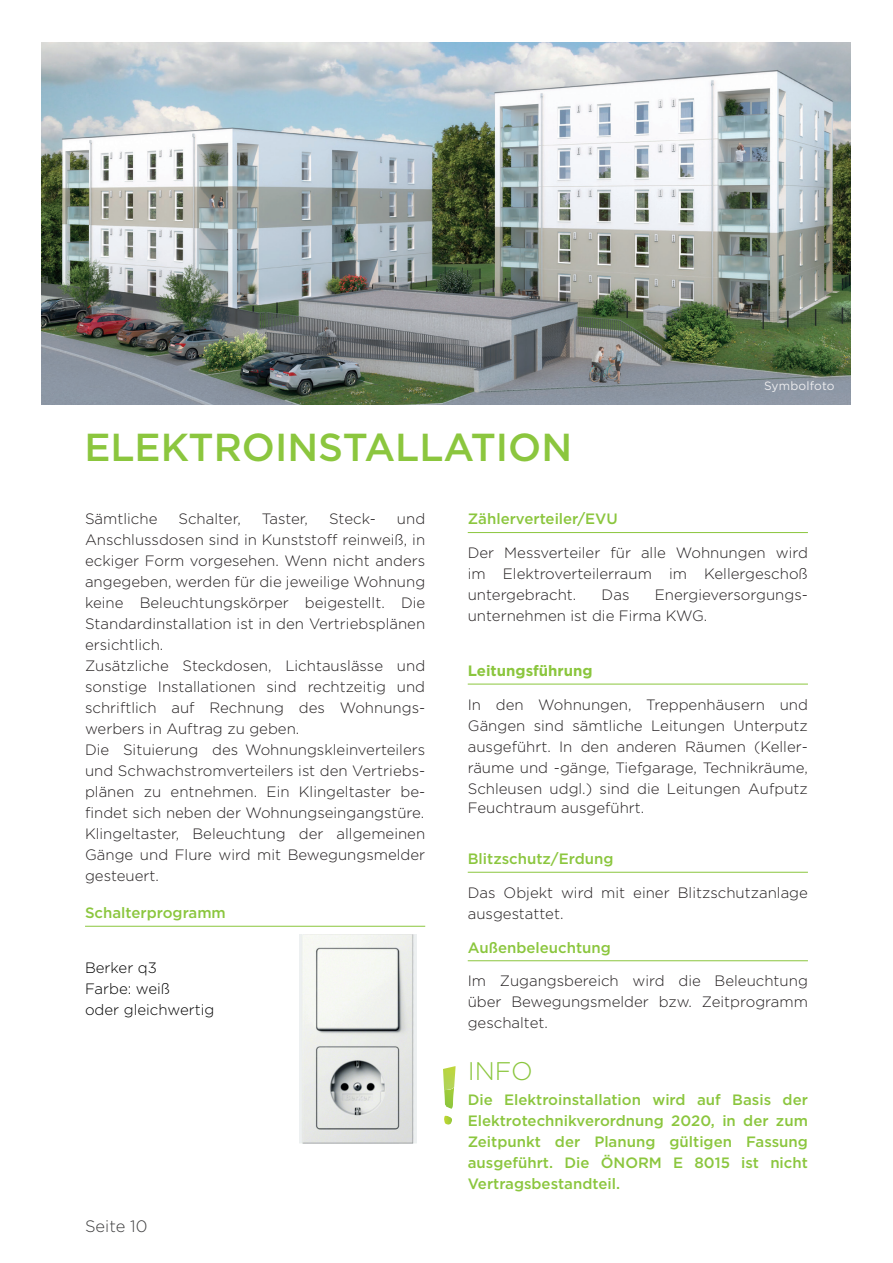
<style>
.page{position:relative;width:893px;height:1263px;background:#fff}
.page>*{position:absolute;margin:0;border:0;box-sizing:border-box;transform-origin:0 0}
.t1{font:500 39px "Gotham";color:#8bc63e}
.t2{font:300 25.5px "Gotham";color:#8bc63e}
.t3{font:300 16.5px "Gotham";color:#3e3e3f}
.t4{font:300 15px/21px "Gotham";color:#231f20}
.t5{font:500 15px/21px "Gotham";color:#8bc63e;text-align:justify}
.t6{font:300 15px/21px "Gotham";color:#000}
.t7{font:700 15px "Gotham";color:#8bc63e}
.t8{font:12px "Gotham";letter-spacing:.01em;color:#ececee}
</style>
<div class="page">
<hr style="left:85px;top:926px;width:340px;height:1px;background:#8bc63e">
<hr style="left:468px;top:532px;width:340px;height:1px;background:#8bc63e">
<hr style="left:468px;top:684px;width:340px;height:1px;background:#8bc63e">
<hr style="left:468px;top:872px;width:340px;height:1px;background:#8bc63e">
<hr style="left:468px;top:960px;width:340px;height:1px;background:#8bc63e">
<img style="left:300px;top:935px;width:117px;height:208px">
<svg style="left:444px;top:1090px;width:10px;height:19px"></svg>
<img style="left:443px;top:1066px;width:12px;height:24px">
<svg style="left:444px;top:1115px;width:8px;height:10px"></svg>
<img style="left:42px;top:43px;width:808px;height:362px">
<h1 class="t1" style="left:84px;top:427px;width:489px">ELEKTROINSTALLATION</h1>
<p class="t8" style="left:764px;top:380px;width:72px">Symbolfoto</p>
<p class="t4" style="left:85px;top:509px;width:342px;text-indent:312px">und Anschlussdosen sind in Kunststoff reinweiß, in eckiger Form vorgesehen. Wenn nicht anders angegeben, werden für die jeweilige Wohnung keine Beleuchtungskörper beigestellt. Die Standardinstallation ist in den Vertriebsplänen ersichtlich.<br>Zusätzliche Steckdosen, Lichtauslässe und sonstige Installationen sind rechtzeitig und schriftlich auf Rechnung des Wohnungs&shy;werbers in Auftrag zu geben.<br>Die Situierung des Wohnungskleinverteilers und Schwachstromverteilers ist den Vertriebs&shy;plänen zu entnehmen. Ein Klingeltaster be&shy;findet sich neben der Wohnungseingangstüre.<br>Klingeltaster, Beleuchtung der allgemeinen Gänge und Flure wird mit Bewegungsmelder gesteuert.</p>
<p class="t5" style="left:85px;top:902px;width:142px">Schalterprogramm</p>
<p class="t4" style="left:85px;top:509px;width:74px">Sämtliche</p>
<p class="t4" style="left:178px;top:509px;width:64px">Schalter,</p>
<p class="t4" style="left:262px;top:509px;width:48px">Taster,</p>
<p class="t4" style="left:329px;top:509px;width:48px">Steck-</p>
<p class="t6" style="left:85px;top:957px;width:131px">Berker q3<br>Farbe: weiß<br>oder gleichwertig</p>
<p class="t3" style="left:85px;top:1217px;width:64px">Seite 10</p>
<p class="t5" style="left:468px;top:509px;width:152px">Zählerverteiler/EVU</p>
<p class="t4" style="left:468px;top:543px;width:342px;text-align:justify">Der Messverteiler für alle Wohnungen wird im Elektroverteilerraum im Kellergeschoß untergebracht.</p>
<p class="t4" style="left:468px;top:585px;width:342px;text-indent:187px">Energieversorgungs&shy;unternehmen ist die Firma KWG.</p>
<p class="t4" style="left:602px;top:585px;width:29px">Das</p>
<p class="t7" style="left:468px;top:664px;width:126px">Leitungsführung</p>
<p class="t4" style="left:468px;top:694px;width:342px;text-align:justify">In den Wohnungen, Treppenhäusern und Gängen sind sämtliche Leitungen Unterputz ausgeführt. In den anderen Räumen (Keller&shy;räume und -gänge, Tiefgarage, Technikräume, Schleusen udgl.) sind die Leitungen Aufputz</p>
<p class="t4" style="left:468px;top:798px;width:178px">Feuchtraum ausgeführt.</p>
<p class="t5" style="left:468px;top:848px;width:147px">Blitzschutz/Erdung</p>
<p class="t4" style="left:468px;top:882px;width:342px">Das Objekt wird mit einer Blitzschutzanlage ausgestattet.</p>
<p class="t5" style="left:468px;top:937px;width:145px">Außenbeleuchtung</p>
<p class="t4" style="left:468px;top:971px;width:342px;text-align:justify">Im Zugangsbereich wird die Beleuchtung über Bewegungsmelder bzw. Zeitprogramm geschaltet.</p>
<h2 class="t2" style="left:468px;top:1058px;width:67px">INFO</h2>
<p class="t5" style="left:468px;top:1090px;width:342px">Die Elektroinstallation wird auf Basis der Elektrotechnikverordnung 2020, in der zum Zeitpunkt der Planung gültigen Fassung ausgeführt. Die ÖNORM E 8015 ist nicht Vertragsbestandteil.</p>
</div>
